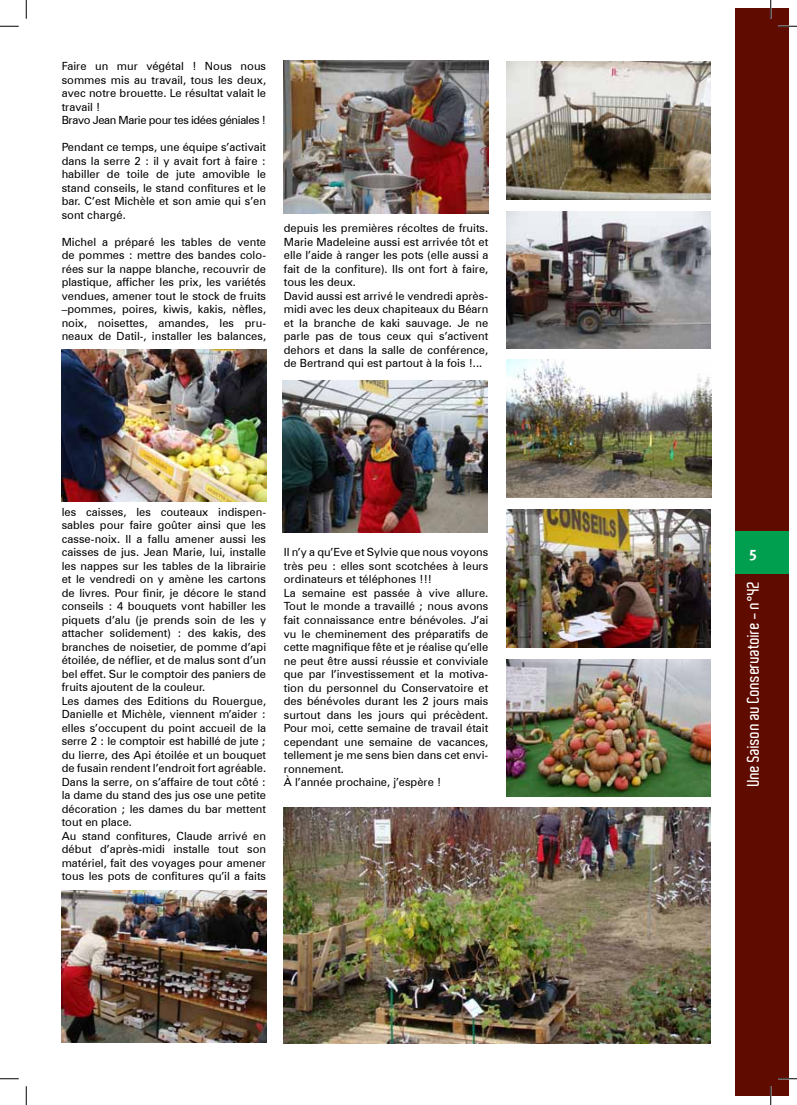
<style>
.page{position:relative;width:797px;height:1105px;background:#fff}
.page>*{position:absolute;margin:0;border:0;box-sizing:border-box;transform-origin:0 0}
.t1{font:600 16.25px "Aldo";color:#fff}
.t2{font:15px "Meta Bold CELF Roman";color:#fff}
.t3{font:11.25px/13.5px "Zurich BT";color:#000}
</style>
<div class="page">
<div style="left:735px;top:9px;width:53px;height:1087px;background:#600b00"></div>
<div style="left:735px;top:531px;width:53px;height:43px;background:#009f4f"></div>
<img style="left:284px;top:808px;width:426px;height:235px">
<img style="left:62px;top:349px;width:204px;height:152px">
<img style="left:61px;top:890px;width:205px;height:153px">
<img style="left:284px;top:61px;width:204px;height:152px">
<img style="left:506px;top:211px;width:204px;height:138px">
<img style="left:506px;top:62px;width:204px;height:137px">
<img style="left:506px;top:360px;width:205px;height:137px">
<img style="left:506px;top:510px;width:204px;height:137px">
<img style="left:506px;top:659px;width:204px;height:138px">
<img style="left:282px;top:380px;width:205px;height:152px">
<svg style="left:0;top:25px;width:19px;height:2px"></svg>
<svg style="left:778px;top:25px;width:19px;height:2px"></svg>
<svg style="left:0;top:1078px;width:19px;height:1px"></svg>
<svg style="left:778px;top:1078px;width:19px;height:1px"></svg>
<svg style="left:25px;top:0;width:2px;height:19px"></svg>
<svg style="left:25px;top:1086px;width:2px;height:19px"></svg>
<svg style="left:770px;top:0;width:1px;height:19px"></svg>
<svg style="left:770px;top:1086px;width:1px;height:19px"></svg>
<p class="t3" style="left:62px;top:59px;width:206px">Faire un mur végétal ! Nous nous sommes mis au travail, tous les deux, avec notre brouette. Le résultat valait le travail !<br>Bravo Jean Marie pour tes idées géniales !</p>
<p class="t3" style="left:62px;top:140px;width:206px;text-align:justify">Pendant ce temps, une équipe s’activait dans la serre 2 : il y avait fort à faire : habiller de toile de jute amovible le stand conseils, le stand confitures et le bar. C’est Michèle et son amie qui s’en sont chargé.</p>
<p class="t3" style="left:62px;top:235px;width:206px;text-align:justify">Michel a préparé les tables de vente de pommes : mettre des bandes colo&shy;rées sur la nappe blanche, recouvrir de plastique, afficher les prix, les variétés vendues, amener tout le stock de fruits –pommes, poires, kiwis, kakis, nèfles, noix, noisettes, amandes, les pru&shy;neaux de Datil-, installer les balances,</p>
<p class="t3" style="left:284px;top:222px;width:206px">depuis les premières récoltes de fruits.<br>Marie Madeleine aussi est arrivée tôt et elle l’aide à ranger les pots (elle aussi a fait de la confiture). Ils ont fort à faire, tous les deux.<br>David aussi est arrivé le vendredi après&shy;midi avec les deux chapiteaux du Béarn et la branche de kaki sauvage. Je ne parle pas de tous ceux qui s’activent dehors et dans la salle de conférence, de Bertrand qui est partout à la fois !...</p>
<p class="t3" style="left:62px;top:505px;width:206px">les caisses, les couteaux indispen&shy;sables pour faire goûter ainsi que les casse-noix. Il a fallu amener aussi les caisses de jus. Jean Marie, lui, installe les nappes sur les tables de la librairie et le vendredi on y amène les cartons de livres. Pour finir, je décore le stand conseils : 4 bouquets vont habiller les piquets d’alu (je prends soin de les y attacher solidement) : des kakis, des branches de noisetier, de pomme d’api étoilée, de néflier, et de malus sont d’un bel effet. Sur le comptoir des paniers de fruits ajoutent de la couleur.<br>Les dames des Editions du Rouergue, Danielle et Michèle, viennent m’aider : elles s’occupent du point accueil de la serre 2 : le comptoir est habillé de jute ; du lierre, des Api étoilée et un bouquet de fusain rendent l’endroit fort agréable.<br>Dans la serre, on s’affaire de tout côté : la dame du stand des jus ose une petite décoration ; les dames du bar mettent tout en place.<br>Au stand confitures, Claude arrivé en début d’après-midi installe tout son matériel, fait des voyages pour amener tous les pots de confitures qu’il a faits</p>
<p class="t3" style="left:284px;top:546px;width:206px">Il n’y a qu’Eve et Sylvie que nous voyons très peu : elles sont scotchées à leurs ordinateurs et téléphones !!!<br>La semaine est passée à vive allure.<br>Tout le monde a travaillé ; nous avons fait connaissance entre bénévoles. J’ai vu le cheminement des préparatifs de cette magnifique fête et je réalise qu’elle ne peut être aussi réussie et conviviale que par l’investissement et la motiva&shy;tion du personnel du Conservatoire et des bénévoles durant les 2 jours mais surtout dans les jours qui précèdent.<br>Pour moi, cette semaine de travail était cependant une semaine de vacances, tellement je me sens bien dans cet envi&shy;ronnement.<br>À l’année prochaine, j’espère !</p>
<h2 class="t2" style="left:748px;top:545px;width:10px">5</h2>
<h1 class="t1" style="left:744px;top:786px;width:207px;rotate:-90deg">Une Saison au Conservatoire - n°42</h1>
</div>
